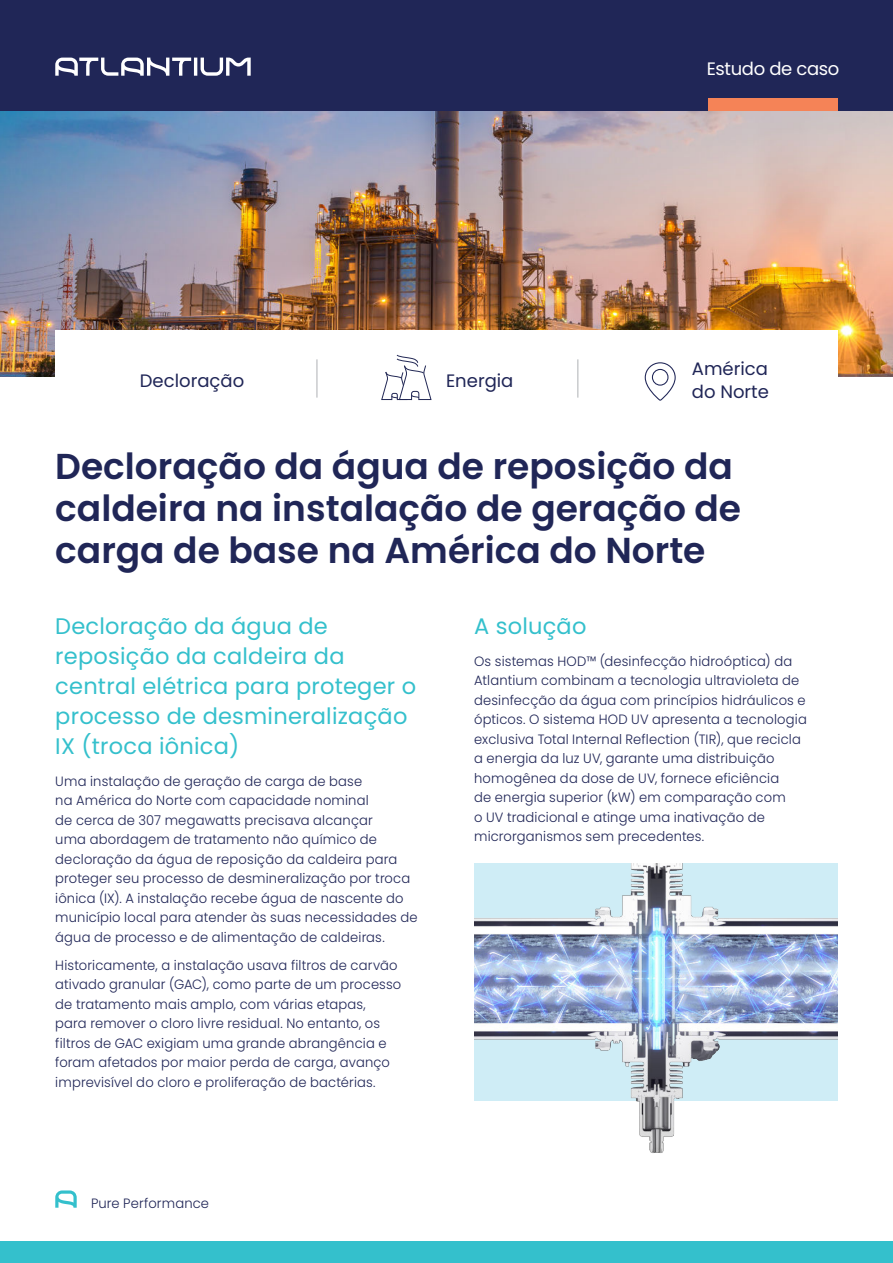
<style>
.page{position:relative;width:893px;height:1263px;background:#fff}
.page>*{position:absolute;margin:0;border:0;box-sizing:border-box;transform-origin:0 0}
.t1{font:600 36px/42px "Poppins";color:#202657}
.t2{font:22.5px/30px "Poppins";letter-spacing:.01em;color:#34c0cc}
.t3{font:18px/22.5px "Poppins";color:#202657}
.t4{font:18px "Poppins";letter-spacing:-.02em;color:#fff}
.t5{font:300 13.5px/19.5px "Poppins";letter-spacing:.01em;color:#202657}
</style>
<div class="page">
<div style="left:0;top:1242px;width:893px;height:21px;background:#34c0cc"></div>
<svg style="left:55px;top:1190px;width:22px;height:18px"></svg>
<img style="left:0;top:111px;width:893px;height:265px">
<div style="left:0;top:0;width:893px;height:111px;background:#202657"></div>
<div style="left:708px;top:98px;width:130px;height:13px;background:#f58357"></div>
<hr style="left:194px;top:58px;width:3px;height:18px;background:#fff">
<svg style="left:201px;top:58px;width:50px;height:18px"></svg>
<svg style="left:55px;top:58px;width:136px;height:18px"></svg>
<div style="left:55px;top:330px;width:783px;height:95px;background:#fff"></div>
<svg style="left:644px;top:362px;width:32px;height:39px"></svg>
<hr style="left:577px;top:359px;width:2px;height:39px;background:#c9cbcd">
<hr style="left:316px;top:359px;width:2px;height:39px;background:#c9cbcd">
<svg style="left:381px;top:354px;width:51px;height:47px"></svg>
<img style="left:474px;top:863px;width:364px;height:290px">
<h3 class="t3" style="left:140px;top:369px;width:106px">Decloração</h3>
<h3 class="t3" style="left:446px;top:369px;width:69px">Energia</h3>
<h3 class="t4" style="left:707px;top:58px;width:134px">Estudo de caso</h3>
<h3 class="t3" style="left:692px;top:358px;width:79px">América do Norte</h3>
<h1 class="t1" style="left:55px;top:449px;width:687px">Decloração da água de reposição da caldeira na instalação de geração de carga de base na América do Norte</h1>
<h2 class="t2" style="left:55px;top:611px;width:362px">Decloração da água de reposição da caldeira da central elétrica para proteger o processo de desmineralização<br>IX (troca iônica)</h2>
<p class="t5" style="left:55px;top:772px;width:364px">Uma instalação de geração de carga de base<br>na América do Norte com capacidade nominal<br>de cerca de 307 megawatts precisava alcançar<br>uma abordagem de tratamento não químico de decloração da água de reposição da caldeira para proteger seu processo de desmineralização por troca iônica (IX). A instalação recebe água de nascente do município local para atender às suas necessidades de água de processo e de alimentação de caldeiras.</p>
<p class="t5" style="left:55px;top:956px;width:348px">Historicamente, a instalação usava filtros de carvão ativado granular (GAC), como parte de um processo de tratamento mais amplo, com várias etapas,<br>para remover o cloro livre residual. No entanto, os filtros de GAC exigiam uma grande abrangência e foram afetados por maior perda de carga, avanço imprevisível do cloro e proliferação de bactérias.</p>
<p class="t5" style="left:91px;top:1193px;width:120px">Pure Performance</p>
<h2 class="t2" style="left:474px;top:611px;width:114px">A solução</h2>
<p class="t5" style="left:474px;top:652px;width:334px">Os sistemas HOD™ (desinfecção hidroóptica) da Atlantium combinam a tecnologia ultravioleta de desinfecção da água com princípios hidráulicos e ópticos. O sistema HOD UV apresenta a tecnologia exclusiva Total Internal Reflection (TIR), que recicla a energia da luz UV, garante uma distribuição homogênea da dose de UV, fornece eficiência<br>de energia superior (kW) em comparação com<br>o UV tradicional e atinge uma inativação de microrganismos sem precedentes.</p>
</div>
